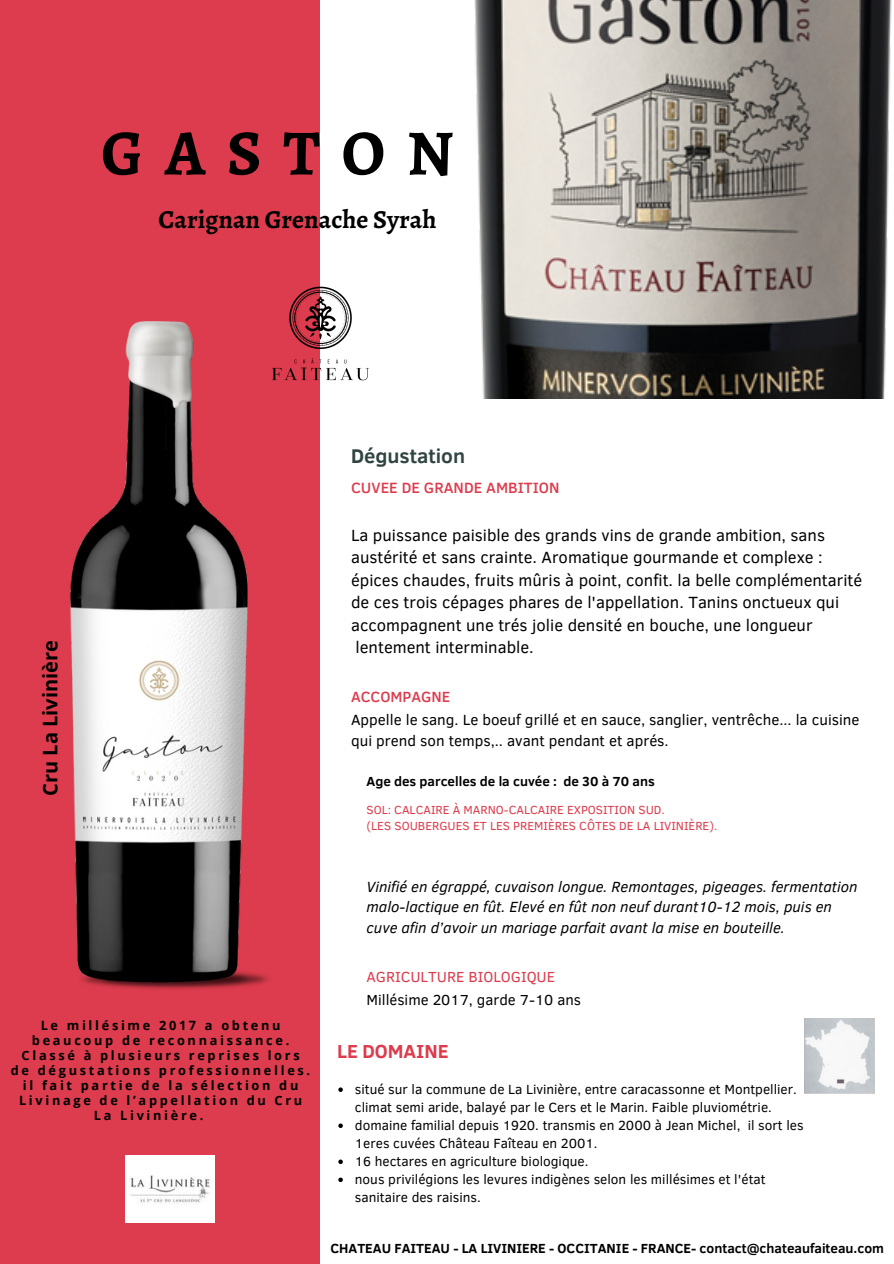
<style>
.page{position:relative;width:894px;height:1264px;background:#fff}
.page>*{position:absolute;margin:0;border:0;box-sizing:border-box;transform-origin:0 0}
.t1{font:700 64.5px "Alegreya";letter-spacing:.335em;color:#000}
.t2{font:700 25.95px "Alegreya";color:#000}
.t3{font:700 20.4px "Clear Sans";color:#304543}
.t4{font:700 19.95px "Open Sans";color:#000}
.t5{font:700 19.35px "Clear Sans";color:#dc3c4d}
.t6{font:16.65px/22.5px "Clear Sans";color:#000}
.t7{font:500 15.3px "Clear Sans";color:#dc3c4d}
.t8{font:italic 15.15px/20.7px "Clear Sans";color:#000}
.t9{font:15.15px/20.9px "Clear Sans";color:#000}
.t10{font:500 15.15px "Clear Sans";color:#dc3c4d}
.t11{font:15px "Clear Sans";color:#dc3c4d}
.t12{font:14.85px "Clear Sans";color:#000}
.t13{font:13.65px/18px "Clear Sans";color:#000}
.t14{font:700 13.5px "Clear Sans";color:#000}
.t15{font:700 12.75px/14.9px "Open Sans";letter-spacing:.21em;color:#000;text-align:center}
.t16{font:12px "Clear Sans";color:#dc3c4d}
</style>
<div class="page">
<div style="left:0;top:0;width:320px;height:1263px;background:#dc3c4d"></div>
<img style="left:474px;top:0;width:418px;height:398px">
<svg style="left:804px;top:1018px;width:70px;height:75px"></svg>
<img style="left:125px;top:1155px;width:89px;height:67px">
<img style="left:277px;top:286px;width:93px;height:95px">
<img style="left:70px;top:321px;width:207px;height:668px">
<svg style="left:338px;top:1087px;width:5px;height:4px"></svg>
<svg style="left:338px;top:1123px;width:5px;height:4px"></svg>
<svg style="left:338px;top:1159px;width:5px;height:4px"></svg>
<svg style="left:338px;top:1177px;width:5px;height:4px"></svg>
<p class="t1" style="left:101px;top:109px;width:354px">GASTON</p>
<p class="t4" style="left:36px;top:795px;width:157px;rotate:-90deg">Cru La Livinière</p>
<p class="t2" style="left:158px;top:202px;width:279px">Carignan Grenache Syrah</p>
<p class="t3" style="left:351px;top:441px;width:116px">Dégustation</p>
<p class="t7" style="left:351px;top:476px;width:210px">CUVEE DE GRANDE AMBITION</p>
<p class="t6" style="left:351px;top:522px;width:512px">La puissance paisible des grands vins de grande ambition, sans austérité et sans crainte. Aromatique gourmande et complexe : épices chaudes, fruits mûris à point, confit. la belle complémentarité de ces trois cépages phares de l'appellation. Tanins onctueux qui accompagnent une trés jolie densité en bouche, une longueur lentement interminable.</p>
<p class="t10" style="left:351px;top:686px;width:101px">ACCOMPAGNE</p>
<p class="t9" style="left:351px;top:708px;width:510px">Appelle le sang. Le boeuf grillé et en sauce, sanglier, ventrêche... la cuisine qui prend son temps,.. avant pendant et aprés.</p>
<p class="t14" style="left:366px;top:771px;width:290px">Age des parcelles de la cuvée : de 30 à 70 ans</p>
<p class="t16" style="left:366px;top:801px;width:299px">SOL: CALCAIRE À MARNO-CALCAIRE EXPOSITION SUD.</p>
<p class="t16" style="left:366px;top:817px;width:352px">(LES SOUBERGUES ET LES PREMIÈRES CÔTES DE LA LIVINIÈRE).</p>
<p class="t8" style="left:366px;top:875px;width:492px">Vinifié en égrappé, cuvaison longue. Remontages, pigeages. fermentation malo-lactique en fût. Elevé en fût non neuf durant10-12 mois, puis en cuve afin d’avoir un mariage parfait avant la mise en bouteille.</p>
<p class="t11" style="left:366px;top:965px;width:190px">AGRICULTURE BIOLOGIQUE</p>
<p class="t12" style="left:366px;top:989px;width:216px">Millésime 2017, garde 7-10 ans</p>
<p class="t15" style="left:32px;top:1018px;width:259px">Le millésime 2017 a obtenu beaucoup de reconnaissance.</p>
<p class="t15" style="left:22px;top:1047px;width:279px">Classé à plusieurs reprises lors</p>
<p class="t15" style="left:11px;top:1062px;width:301px">de dégustations professionnelles.</p>
<p class="t15" style="left:23px;top:1077px;width:277px">il fait partie de la sélection du</p>
<p class="t15" style="left:19px;top:1092px;width:285px">Livinage de l’appellation du Cru</p>
<p class="t15" style="left:94px;top:1107px;width:111px">La Livinière.</p>
<p class="t5" style="left:337px;top:1036px;width:113px">LE DOMAINE</p>
<p class="t13" style="left:355px;top:1079px;width:443px">situé sur la commune de La Livinière, entre caracassonne et Montpellier. climat semi aride, balayé par le Cers et le Marin. Faible pluviométrie.</p>
<p class="t13" style="left:355px;top:1115px;width:450px">domaine familial depuis 1920. transmis en 2000 à Jean Michel, il sort les<br>1eres cuvées Château Faîteau en 2001.</p>
<p class="t13" style="left:355px;top:1151px;width:235px">16 hectares en agriculture biologique.</p>
<p class="t13" style="left:355px;top:1169px;width:412px">nous privilégions les levures indigènes selon les millésimes et l'état sanitaire des raisins.</p>
<p class="t14" style="left:330px;top:1238px;width:555px">CHATEAU FAITEAU - LA LIVINIERE - OCCITANIE - FRANCE- contact@chateaufaiteau.com</p>
</div>
